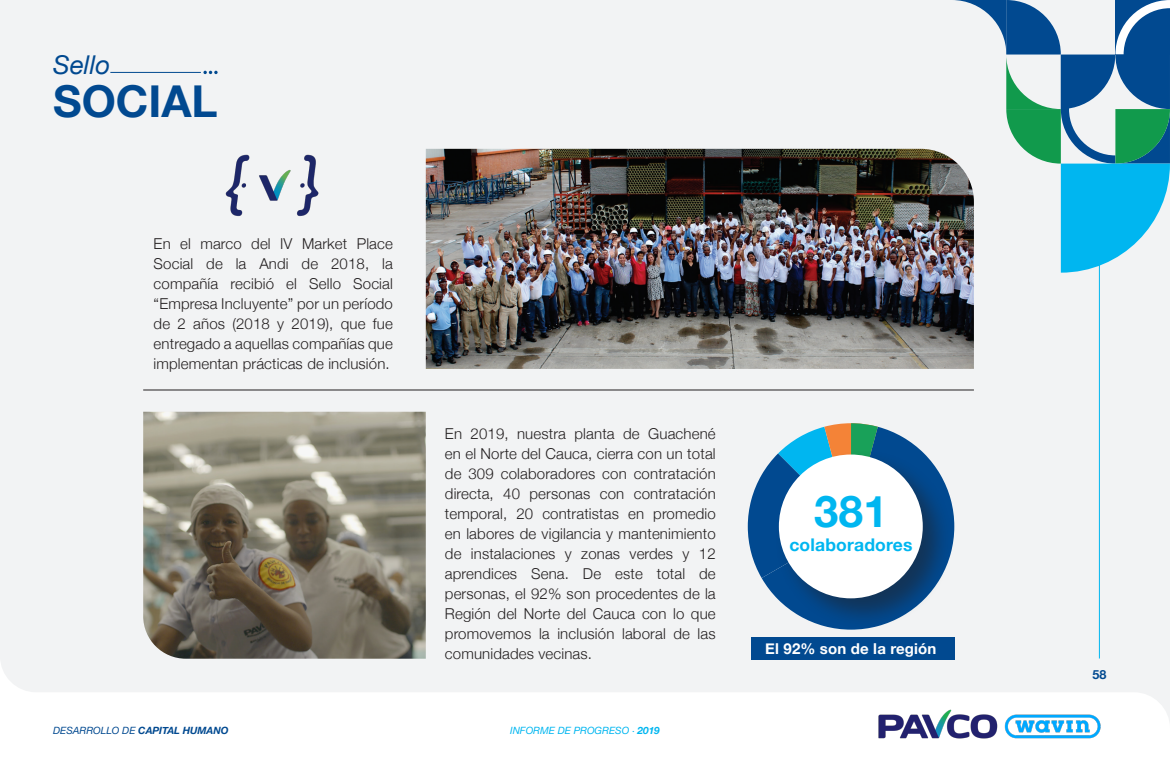
<style>
.page{position:relative;width:1170px;height:765px;background:#fff}
.page>*{position:absolute;margin:0;border:0;box-sizing:border-box;transform-origin:0 0}
.t1{font:700 43.88px "Helvetica Neue";color:#014990}
.t2{font:700 43.62px "Helvetica Neue";color:#00b6f0}
.t3{font:italic 26px "Helvetica Neue";color:#014990}
.t4{font:700 17.5px "Helvetica Neue";letter-spacing:.01em;color:#00b6f0}
.t5{font:300 15px/20px "Helvetica Neue";letter-spacing:.01em;color:#231f20;text-align:justify}
.t6{font:700 15px "Helvetica Neue";letter-spacing:.01em;color:#fff}
.t7{font:700 12.5px "Helvetica Neue";color:#014990}
.t8{font:italic 700 10px "Helvetica Neue";color:#014990}
.t9{font:italic 10px "Helvetica Neue";color:#00b6f0}
.s1{font-weight:400}
.s2{font-weight:700}
</style>
<div class="page">
<div style="left:0;top:0;width:1169px;height:765px;background:#f2f3f4"></div>
<hr style="left:1098px;top:234px;width:1px;height:425px;background:#00b6f0">
<svg style="left:954px;top:0;width:215px;height:273px"></svg>
<hr style="left:110px;top:72px;width:91px;height:1px;background:#014990">
<svg style="left:203px;top:71px;width:15px;height:3px"></svg>
<img style="left:143px;top:412px;width:283px;height:244px">
<img style="left:426px;top:149px;width:547px;height:220px">
<img style="left:225px;top:154px;width:94px;height:63px">
<svg style="left:761px;top:427px;width:193px;height:203px"></svg>
<svg style="left:747px;top:423px;width:130px;height:155px"></svg>
<div style="left:774px;top:450px;width:179px;height:179px;background:#231f20;opacity:.5"></div>
<div style="left:778px;top:455px;width:144px;height:143px;background:#fff;border-radius:50%"></div>
<hr style="left:143px;top:390px;width:830px;height:1px;background:#231f20">
<div style="left:750px;top:637px;width:204px;height:22px;background:#014990"></div>
<svg style="left:0;top:656px;width:1169px;height:109px;fill:#fff"></svg>
<img style="left:866px;top:697px;width:246px;height:53px">
<p class="t3" style="left:53px;top:46px;width:59px">Sello</p>
<p class="t1" style="left:53px;top:67px;width:166px">SOCIAL</p>
<p class="t5" style="left:154px;top:232px;width:241px">En el marco del IV Market Place Social de la Andi de 2018, la compañía recibió el Sello Social “Empresa Incluyente” por un período de 2 años (2018 y 2019), que fue entregado a aquellas compañías que implementan prácticas de inclusión.</p>
<p class="t5" style="left:445px;top:423px;width:272px">En 2019, nuestra planta de Guachené en el Norte del Cauca, cierra con un total de 309 colaboradores con contratación directa, 40 personas con contratación temporal, 20 contratistas en promedio en labores de vigilancia y mantenimiento de instalaciones y zonas verdes y 12 aprendices Sena. De este total de personas, el 92% son procedentes de la Región del Norte del Cauca con lo que promovemos la inclusión laboral de las comunidades vecinas.</p>
<p class="t8" style="left:53px;top:722px;width:177px"><span class="s1">DESARROLLO DE</span> CAPITAL HUMANO</p>
<p class="t9" style="left:510px;top:723px;width:151px">INFORME DE PROGRESO · <span class="s2">2019</span></p>
<p class="t2" style="left:814px;top:477px;width:75px">381</p>
<p class="t4" style="left:789px;top:531px;width:124px">colaboradores</p>
<p class="t6" style="left:765px;top:637px;width:173px">El 92% son de la región</p>
<p class="t7" style="left:1092px;top:665px;width:15px">58</p>
</div>
